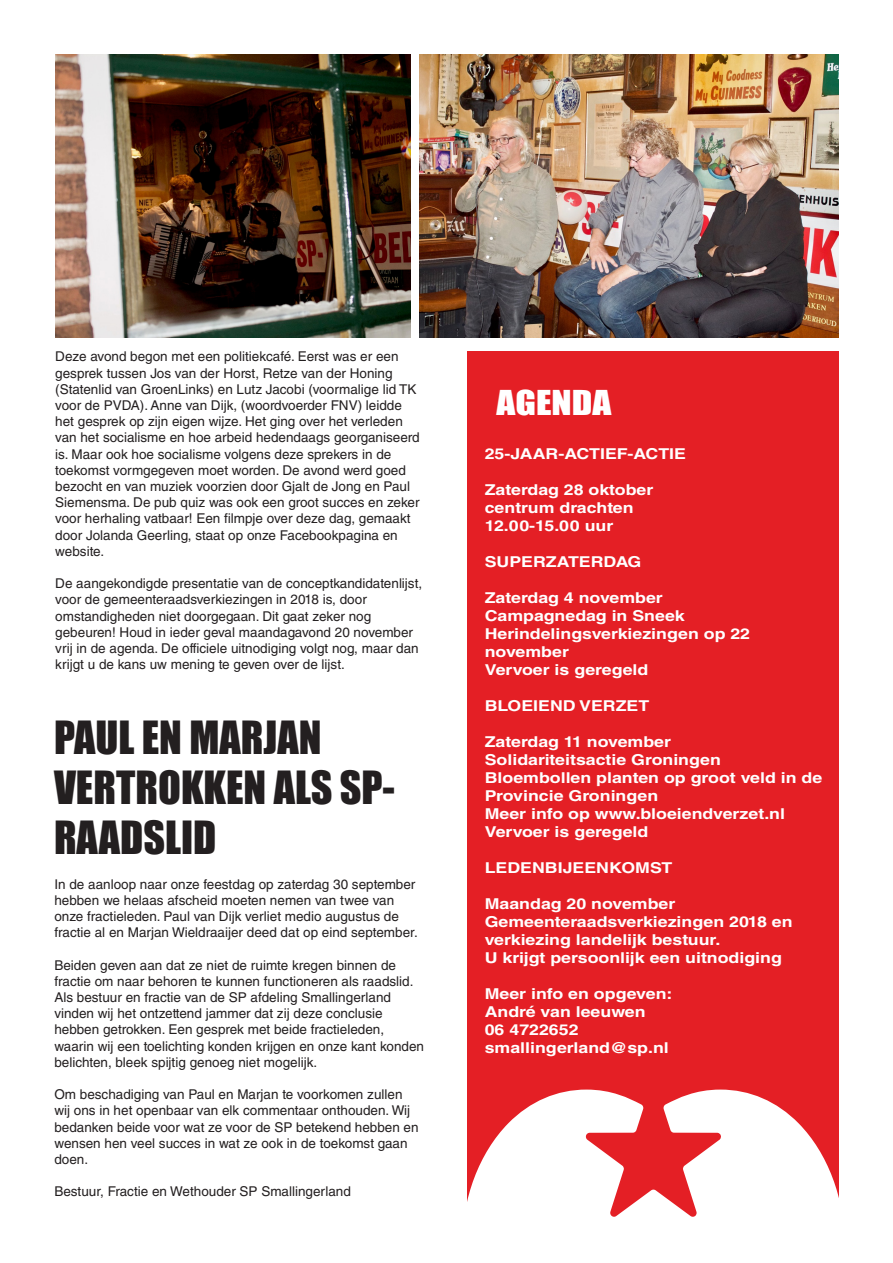
<style>
.page{position:relative;width:893px;height:1263px;background:#fff}
.page>*{position:absolute;margin:0;border:0;box-sizing:border-box;transform-origin:0 0}
.t1{font:42px/50.4px "Impact";color:#231f20}
.t2{font:31.5px "Impact";color:#fff;scale:1.18 1}
.t3{font:700 15px/18px "Helvetica LT Std";color:#fff;scale:1.18 1}
.t4{font:13.5px/16.2px "Helvetica LT Std";color:#231f20}
</style>
<div class="page">
<div style="left:468px;top:352px;width:371px;height:868px;background:#e41f25"></div>
<svg style="left:467px;top:1089px;width:372px;height:131px;fill:#fff"></svg>
<img style="left:55px;top:54px;width:355px;height:283px">
<img style="left:420px;top:54px;width:419px;height:283px">
<p class="t4" style="left:55px;top:348px;width:366px">Deze avond begon met een politiekcafé. Eerst was er een gesprek tussen Jos van der Horst, Retze van der Honing (Statenlid van GroenLinks) en Lutz Jacobi (voormalige lid TK voor de PVDA). Anne van Dijk, (woordvoerder FNV) leidde het gesprek op zijn eigen wijze. Het ging over het verleden van het socialisme en hoe arbeid hedendaags georganiseerd is. Maar ook hoe socialisme volgens deze sprekers in de toekomst vormgegeven moet worden. De avond werd goed bezocht en van muziek voorzien door Gjalt de Jong en Paul Siemensma. De pub quiz was ook een groot succes en zeker voor herhaling vatbaar! Een filmpje over deze dag, gemaakt door Jolanda Geerling, staat op onze Facebookpagina en website.</p>
<p class="t4" style="left:55px;top:575px;width:368px">De aangekondigde presentatie van de conceptkandidatenlijst, voor de gemeenteraadsverkiezingen in 2018 is, door omstandigheden niet doorgegaan. Dit gaat zeker nog gebeuren! Houd in ieder geval maandagavond 20 november vrij in de agenda. De officiele uitnodiging volgt nog, maar dan krijgt u de kans uw mening te geven over de lijst.</p>
<p class="t1" style="left:54px;top:711px;width:342px">PAUL EN MARJAN<br>VERTROKKEN ALS SP-<br>RAADSLID</p>
<p class="t4" style="left:54px;top:876px;width:365px">In de aanloop naar onze feestdag op zaterdag 30 september hebben we helaas afscheid moeten nemen van twee van onze fractieleden. Paul van Dijk verliet medio augustus de fractie al en Marjan Wieldraaijer deed dat op eind september.</p>
<p class="t4" style="left:54px;top:957px;width:371px">Beiden geven aan dat ze niet de ruimte kregen binnen de fractie om naar behoren te kunnen functioneren als raadslid.<br>Als bestuur en fractie van de SP afdeling Smallingerland vinden wij het ontzettend jammer dat zij deze conclusie hebben getrokken. Een gesprek met beide fractieleden, waarin wij een toelichting konden krijgen en onze kant konden belichten, bleek spijtig genoeg niet mogelijk.</p>
<p class="t4" style="left:54px;top:1086px;width:366px">Om beschadiging van Paul en Marjan te voorkomen zullen wij ons in het openbaar van elk commentaar onthouden. Wij bedanken beide voor wat ze voor de SP betekend hebben en wensen hen veel succes in wat ze ook in de toekomst gaan doen.</p>
<p class="t4" style="left:54px;top:1183px;width:298px">Bestuur, Fractie en Wethouder SP Smallingerland</p>
<p class="t2" style="left:497px;top:379px;width:99px">AGENDA</p>
<p class="t3" style="left:485px;top:444px;width:172px">25-JAAR-ACTIEF-ACTIE</p>
<p class="t3" style="left:485px;top:480px;width:144px">Zaterdag 28 oktober</p>
<p class="t3" style="left:485px;top:498px;width:128px">centrum drachten</p>
<p class="t3" style="left:485px;top:516px;width:110px">12.00-15.00 uur</p>
<p class="t3" style="left:485px;top:552px;width:134px">SUPERZATERDAG</p>
<p class="t3" style="left:485px;top:588px;width:152px">Zaterdag 4 november</p>
<p class="t3" style="left:485px;top:606px;width:171px">Campagnedag in Sneek</p>
<p class="t3" style="left:485px;top:624px;width:226px">Herindelingsverkiezingen op 22 november</p>
<p class="t3" style="left:485px;top:660px;width:140px">Vervoer is geregeld</p>
<p class="t3" style="left:485px;top:696px;width:141px">BLOEIEND VERZET</p>
<p class="t3" style="left:485px;top:732px;width:159px">Zaterdag 11 november</p>
<p class="t3" style="left:485px;top:750px;width:202px">Solidariteitsactie Groningen</p>
<p class="t3" style="left:485px;top:768px;width:288px">Bloembollen planten op groot veld in de<br>Provincie Groningen</p>
<p class="t3" style="left:485px;top:804px;width:256px">Meer info op www.bloeiendverzet.nl</p>
<p class="t3" style="left:485px;top:822px;width:140px">Vervoer is geregeld</p>
<p class="t3" style="left:485px;top:858px;width:160px">LEDENBIJEENKOMST</p>
<p class="t3" style="left:485px;top:894px;width:163px">Maandag 20 november</p>
<p class="t3" style="left:485px;top:912px;width:262px">Gemeenteraadsverkiezingen 2018 en verkiezing landelijk bestuur.</p>
<p class="t3" style="left:485px;top:948px;width:253px">U krijgt persoonlijk een uitnodiging</p>
<p class="t3" style="left:485px;top:984px;width:161px">Meer info en opgeven:</p>
<p class="t3" style="left:485px;top:1002px;width:138px">André van leeuwen</p>
<p class="t3" style="left:485px;top:1020px;width:81px">06 4722652</p>
<p class="t3" style="left:485px;top:1038px;width:157px">smallingerland@sp.nl</p>
</div>
